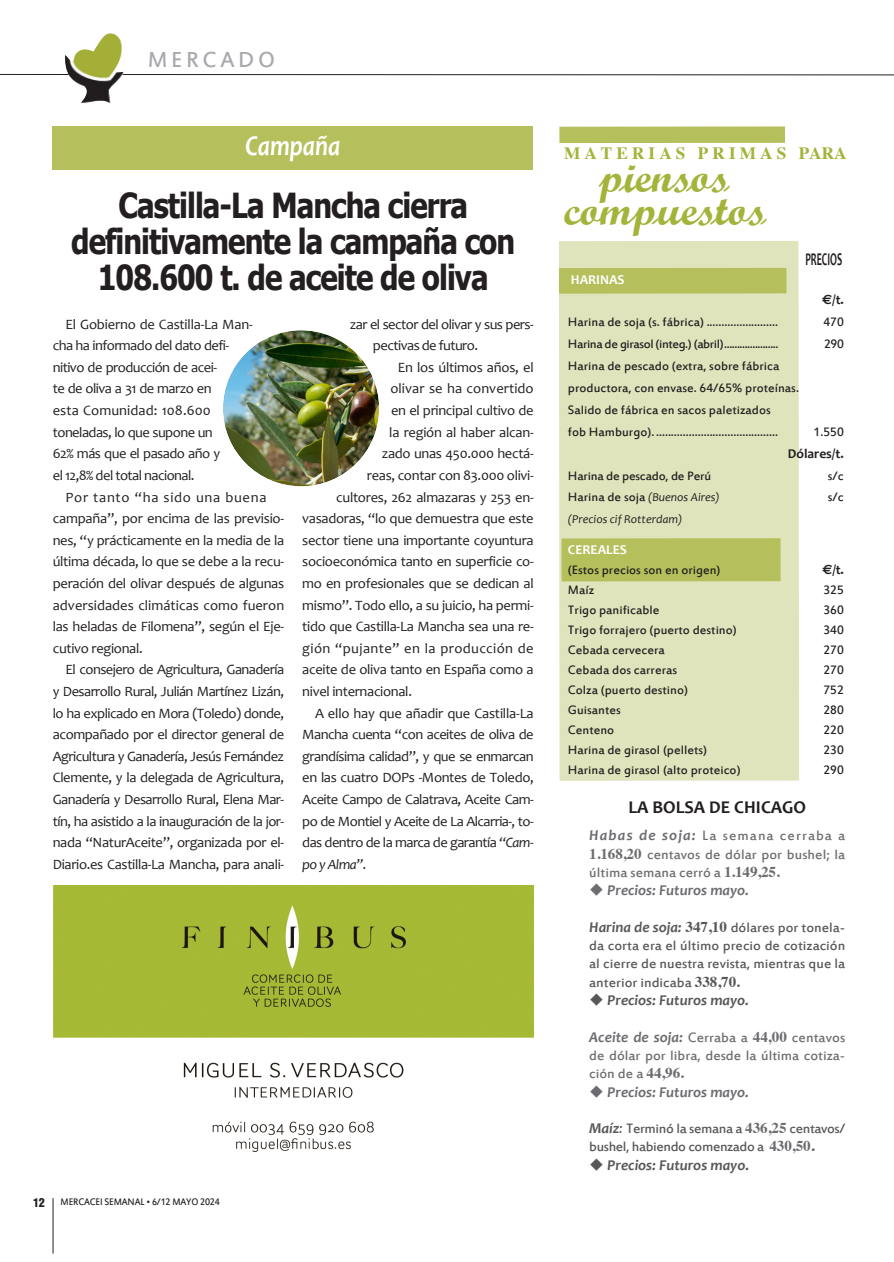
<style>
.page{position:relative;width:894px;height:1262px;background:#fff}
.page>*{position:absolute;margin:0;border:0;box-sizing:border-box;transform-origin:0 0}
.t1{font:700 45px/33px "Script";color:#a4b339;text-align:center}
.t2{font:700 34.5px/36px "Tahoma";letter-spacing:-.03em;color:#231f20;text-align:center;scale:.85 1}
.t3{font:italic 700 28.8px "Candara";color:#fff;scale:.84 1}
.t4{font:24px "Estrangelo Edessa";letter-spacing:.15em;color:#a8a9ad}
.t5{font:700 18px "Candara";color:#231f20}
.t6{font:700 18px "Candara";color:#231f20;scale:.55 1}
.t7{font:700 17.25px "Times";letter-spacing:.235em;color:#a4b339}
.t8{font:15px/18.3px "Estrangelo Edessa";color:#6c6d70;text-align:justify}
.t9{font:15px/18.3px "Estrangelo Edessa";color:#57585a;text-align:justify}
.t10{font:15px/18.3px "Estrangelo Edessa";letter-spacing:-.025em;color:#57585a}
.t11{font:italic 700 15px "Candara";color:#6c6d70}
.t12{font:italic 700 15px "Candara";color:#57585a}
.t13{font:14.25px/21.6px "Candara";letter-spacing:-.02em;color:#231f20}
.t14{font:14.25px/21.6px "Candara";letter-spacing:-.04em;color:#231f20}
.t15{font:14.25px "Candara";letter-spacing:.025em;color:#231f20}
.t16{font:14.25px "Candara";letter-spacing:.005em;color:#231f20}
.t17{font:italic 14.25px "Candara";letter-spacing:-.04em;color:#231f20}
.t18{font:13.5px/21.9px "Estrangelo Edessa";color:#231f20}
.t19{font:13.5px "Estrangelo Edessa";letter-spacing:-.03em;color:#231f20}
.t20{font:700 13.5px "Candara";color:#231f20}
.t21{font:700 13.5px "Candara";color:#fff}
.t22{font:italic 12px "Candara";color:#231f20}
.t23{font:900 condensed 12px "Helvetica";color:#231f20}
.t24{font:10.5px "Estrangelo Edessa";letter-spacing:-.015em;color:#231f20;scale:.95 1}
.s1{font-style:italic}
.s2{font-family:"Euro Sans"}
.s3{font-family:"Estrangelo Edessa";font-style:normal;font-size:13.5px}
.s4{font-family:"Candara";font-weight:700;font-style:italic}
.s5{font-family:"Times";font-weight:700}
.s6{font-family:"Candara";font-style:italic}
.s7{font-family:"Times";font-weight:700;color:#6c6d70}
</style>
<div class="page">
<hr style="left:53px;top:1198px;width:1px;height:55px;background:#231f20">
<svg style="left:0;top:74px;width:893px;height:2px;background:#908e8f"></svg>
<img style="left:64px;top:33px;width:60px;height:70px">
<div style="left:559px;top:241px;width:239px;height:540px;background:#e0e4bc"></div>
<div style="left:561px;top:538px;width:219px;height:43px;background:#b5bf5c"></div>
<div style="left:559px;top:126px;width:225px;height:17px;background:#b5bf5c"></div>
<div style="left:558px;top:268px;width:228px;height:26px;background:#b5bf5c"></div>
<div style="left:52px;top:127px;width:481px;height:43px;background:#b5bf5c"></div>
<img style="left:52px;top:885px;width:481px;height:267px">
<img style="left:223px;top:330px;width:156px;height:157px">
<h3 class="t4" style="left:148px;top:48px;width:129px">MERCADO</h3>
<h3 class="t3" style="left:245px;top:127px;width:114px">Campaña</h3>
<h2 class="t2" style="left:71px;top:186px;width:523px">Castilla-La Mancha cierra definitivamente la campaña con<br>108.600 t. de aceite de oliva</h2>
<p class="t14" style="left:53px;top:313px;width:201px;text-indent:13px">El Gobierno de Castilla-La Man&shy;cha ha informado del dato defi&shy;nitivo de producción de acei-<br>te de oliva a 31 de marzo en<br>esta Comunidad: 108.600 toneladas, lo que supone un<br>62% más que el pasado año y<br>el 12,8% del total nacional.</p>
<p class="t13" style="left:53px;top:486px;width:233px;text-indent:13px">Por tanto “ha sido una buena campaña”, por encima de las previsio&shy;nes, “y prácticamente en la media de la última década, lo que se debe a la recu&shy;peración del olivar después de algunas adversidades climáticas como fueron las heladas de Filomena”, según el Eje&shy;cutivo regional.</p>
<p class="t13" style="left:53px;top:659px;width:233px;text-align:justify;text-indent:13px">El consejero de Agricultura, Ganadería y Desarrollo Rural, Julián Martínez Lizán, lo ha explicado en Mora (Toledo) donde, acompañado por el director general de Agricultura y Ganadería, Jesús Fernández Clemente, y la delegada de Agricultura, Ganadería y Desarrollo Rural, Elena Mar&shy;tín, ha asistido a la inauguración de la jor&shy;nada “NaturAceite”, organizada por el-Diario.es Castilla-La Mancha, para anali-</p>
<p class="t14" style="left:373px;top:313px;width:162px;text-indent:-23px">zar el sector del olivar y sus pers&shy;pectivas de futuro.</p>
<p class="t13" style="left:397px;top:356px;width:137px">En los últimos años, el</p>
<p class="t16" style="left:390px;top:380px;width:145px">olivar se ha convertido</p>
<p class="t13" style="left:391px;top:399px;width:144px">en el principal cultivo de</p>
<p class="t13" style="left:389px;top:421px;width:146px">la región al haber alcan-</p>
<p class="t13" style="left:381px;top:443px;width:153px">zado unas 450.000 hectá-</p>
<p class="t13" style="left:367px;top:464px;width:168px">reas, contar con 83.000 olivi-</p>
<p class="t13" style="left:336px;top:486px;width:199px">cultores, 262 almazaras y 253 en-</p>
<p class="t13" style="left:302px;top:507px;width:233px">vasadoras, “lo que demuestra que este</p>
<p class="t13" style="left:302px;top:529px;width:233px">sector tiene una importante coyuntura</p>
<p class="t13" style="left:302px;top:551px;width:233px">socioeconómica tanto en superficie co-</p>
<p class="t13" style="left:302px;top:572px;width:233px">mo en profesionales que se dedican al</p>
<p class="t13" style="left:302px;top:594px;width:233px">mismo”. Todo ello, a su juicio, ha permi-</p>
<p class="t13" style="left:302px;top:615px;width:233px">tido que Castilla-La Mancha sea una re-</p>
<p class="t15" style="left:302px;top:639px;width:233px">gión “pujante” en la producción de</p>
<p class="t13" style="left:302px;top:659px;width:233px">aceite de oliva tanto en España como a</p>
<p class="t13" style="left:302px;top:680px;width:111px">nivel internacional.</p>
<p class="t13" style="left:315px;top:702px;width:220px">A ello hay que añadir que Castilla-La</p>
<p class="t14" style="left:302px;top:723px;width:233px">Mancha cuenta “con aceites de oliva de</p>
<p class="t13" style="left:302px;top:745px;width:233px">grandísima calidad”, y que se enmarcan</p>
<p class="t13" style="left:302px;top:767px;width:233px">en las cuatro DOPs -Montes de Toledo,</p>
<p class="t14" style="left:302px;top:788px;width:233px">Aceite Campo de Calatrava, Aceite Cam-</p>
<p class="t14" style="left:302px;top:810px;width:233px">po de Montiel y Aceite de La Alcarria-, to-</p>
<p class="t14" style="left:302px;top:831px;width:233px">das dentro de la marca de garantía <span class="s1">“Cam-</span></p>
<p class="t17" style="left:302px;top:855px;width:66px">po y Alma”.</p>
<p class="t23" style="left:33px;top:1198px;width:13px">12</p>
<p class="t24" style="left:61px;top:1197px;width:169px">MERCACEI SEMANAL • 6/12 MAYO 2024</p>
<p class="t7" style="left:563px;top:146px;width:284px">MATERIAS PRIMAS PARA</p>
<h1 class="t1" style="left:563px;top:164px;width:203px">piensos compuestos</h1>
<p class="t6" style="left:805px;top:248px;width:69px">PRECIOS</p>
<p class="t21" style="left:570px;top:271px;width:55px">HARINAS</p>
<p class="t20" style="left:821px;top:291px;width:23px"><span class="s2">€</span>/t.</p>
<p class="t18" style="left:567px;top:312px;width:211px">Harina de soja (s. fábrica) ........................</p>
<p class="t18" style="left:823px;top:312px;width:22px">470</p>
<p class="t19" style="left:567px;top:337px;width:212px">Harina de girasol (integ.) (abril).....................</p>
<p class="t18" style="left:823px;top:334px;width:21px">290</p>
<p class="t18" style="left:567px;top:356px;width:232px">Harina de pescado (extra, sobre fábrica productora, con envase. 64/65% proteínas.<br>Salido de fábrica en sacos paletizados<br>fob Hamburgo). .........................................</p>
<p class="t18" style="left:813px;top:421px;width:32px">1.550</p>
<p class="t20" style="left:787px;top:445px;width:58px">Dólares/t.</p>
<p class="t18" style="left:567px;top:465px;width:145px">Harina de pescado, de Perú</p>
<p class="t18" style="left:827px;top:465px;width:17px">s/c</p>
<p class="t22" style="left:567px;top:490px;width:153px"><span class="s3">Harina de soja</span> (Buenos Aires)</p>
<p class="t18" style="left:827px;top:487px;width:17px">s/c</p>
<p class="t22" style="left:567px;top:512px;width:116px">(Precios cif Rotterdam)</p>
<p class="t21" style="left:567px;top:541px;width:60px">CEREALES</p>
<p class="t18" style="left:567px;top:560px;width:154px">(Estos precios son en origen)</p>
<p class="t20" style="left:822px;top:561px;width:23px"><span class="s2">€</span>/t.</p>
<p class="t18" style="left:567px;top:580px;width:28px">Maíz</p>
<p class="t18" style="left:823px;top:580px;width:22px">325</p>
<p class="t18" style="left:567px;top:600px;width:93px">Trigo panificable</p>
<p class="t18" style="left:823px;top:600px;width:22px">360</p>
<p class="t18" style="left:567px;top:620px;width:170px">Trigo forrajero (puerto destino)</p>
<p class="t18" style="left:823px;top:620px;width:22px">340</p>
<p class="t18" style="left:567px;top:640px;width:98px">Cebada cervecera</p>
<p class="t18" style="left:823px;top:640px;width:22px">270</p>
<p class="t18" style="left:567px;top:660px;width:111px">Cebada dos carreras</p>
<p class="t18" style="left:823px;top:660px;width:22px">270</p>
<p class="t18" style="left:567px;top:680px;width:121px">Colza (puerto destino)</p>
<p class="t18" style="left:823px;top:680px;width:22px">752</p>
<p class="t18" style="left:567px;top:699px;width:54px">Guisantes</p>
<p class="t18" style="left:823px;top:699px;width:22px">280</p>
<p class="t18" style="left:567px;top:719px;width:48px">Centeno</p>
<p class="t18" style="left:823px;top:719px;width:22px">220</p>
<p class="t18" style="left:567px;top:739px;width:140px">Harina de girasol (pellets)</p>
<p class="t18" style="left:823px;top:739px;width:22px">230</p>
<p class="t18" style="left:567px;top:759px;width:174px">Harina de girasol (alto proteico)</p>
<p class="t18" style="left:823px;top:759px;width:22px">290</p>
<p class="t5" style="left:628px;top:796px;width:179px">LA BOLSA DE CHICAGO</p>
<p class="t8" style="left:589px;top:827px;width:257px"><span class="s4">Habas de soja:</span> La semana cerraba a <span class="s5">1.168,20</span> centavos de dólar por bushel; la última semana cerró a <span class="s5">1.149,25.</span></p>
<p class="t11" style="left:589px;top:881px;width:161px">◆ Precios: Futuros mayo.</p>
<p class="t9" style="left:589px;top:919px;width:257px"><span class="s4">Harina de soja:</span> <span class="s5">347,10</span> dólares por tonela&shy;da corta era el último precio de cotización al cierre de nuestra revista, mientras que la anterior indicaba <span class="s5">338,70.</span></p>
<p class="t12" style="left:589px;top:991px;width:161px">◆ Precios: Futuros mayo.</p>
<p class="t8" style="left:589px;top:1029px;width:257px"><span class="s4">Aceite de soja:</span> Cerraba a <span class="s5">44,00</span> centavos de dólar por libra, desde la última cotiza&shy;ción de a <span class="s5">44,96.</span></p>
<p class="t11" style="left:589px;top:1082px;width:161px">◆ Precios: Futuros mayo.</p>
<p class="t10" style="left:589px;top:1120px;width:257px"><span class="s4">Maíz</span><span class="s6">:</span> Terminó la semana a <span class="s7">436,25</span> centavos/ bushel, habiendo comenzado a <span class="s7">430,50</span><span class="s5">.</span></p>
<p class="t12" style="left:589px;top:1155px;width:161px">◆ Precios: Futuros mayo.</p>
</div>
